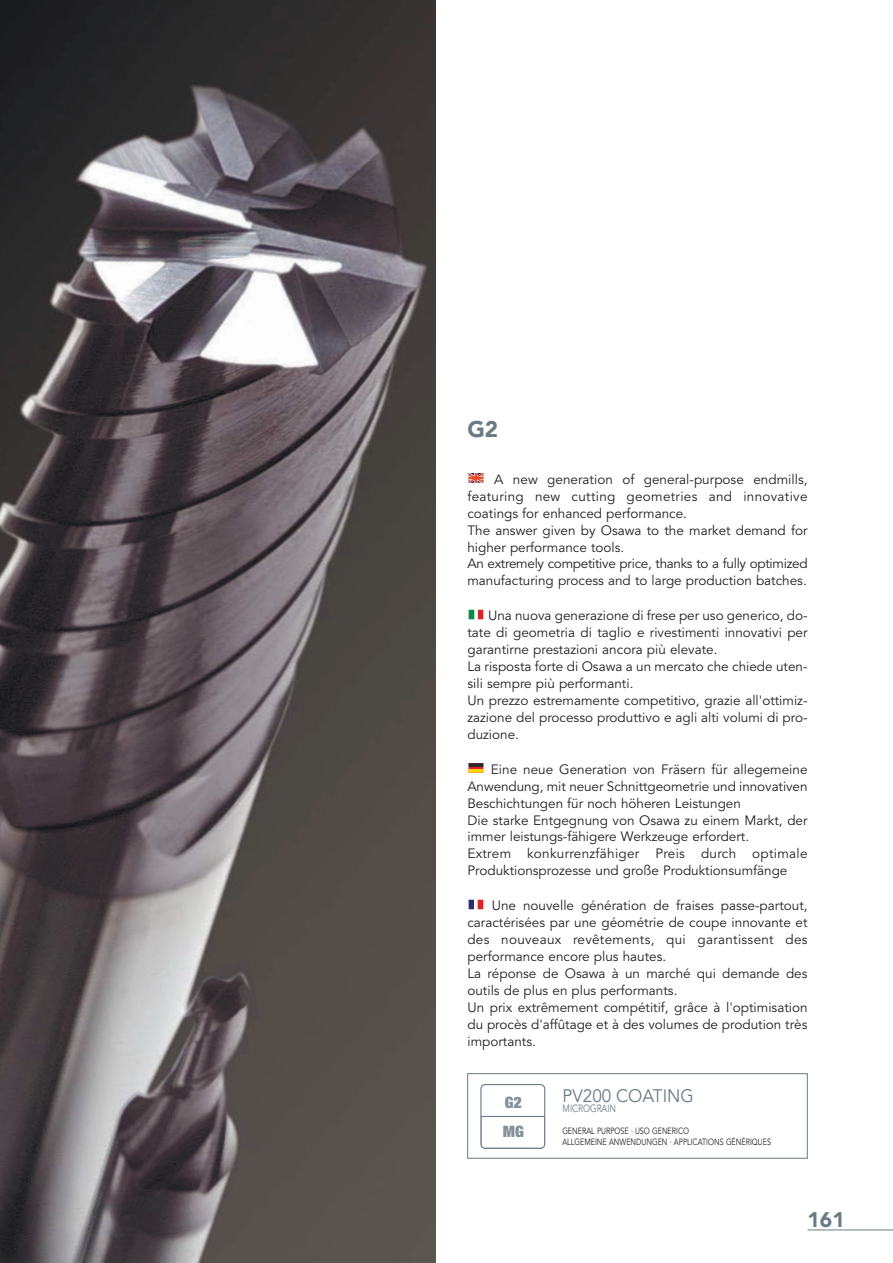
<style>
.page{position:relative;width:893px;height:1263px;background:#fff}
.page>*{position:absolute;margin:0;border:0;box-sizing:border-box;transform-origin:0 0}
.t1{font:900 22.5px "Avenir";color:#697c85}
.t2{font:900 21px "Avenir";color:#697c85}
.t3{font:18px "Avenir";color:#697c85;scale:.95 1}
.t4{font:900 expanded 15.75px/29.2px "Helvetica Neue";color:#849198}
.t5{font:13.5px/17px "Avenir";color:#231f20}
.t6{font:10.5px "Avenir";color:#697c85;scale:.8 1}
.t7{font:9px/11.2px "Avenir";color:#231f20;scale:.8 1}
</style>
<div class="page">
<hr style="left:807px;top:1230px;width:86px;height:1px;background:#697c85">
<img style="left:0;top:0;width:435px;height:1263px">
<svg style="left:468px;top:473px;width:15px;height:10px"></svg>
<div style="left:469px;top:610px;width:14px;height:9px;border:1px solid #fff"></div>
<div style="left:478px;top:610px;width:5px;height:9px;background:#e81e24"></div>
<div style="left:469px;top:610px;width:5px;height:9px;background:#078d49"></div>
<svg style="left:471px;top:766px;width:10px;height:3px"></svg>
<div style="left:469px;top:764px;width:14px;height:8px;border:1px solid #e81e24"></div>
<svg style="left:469px;top:764px;width:14px;height:2px"></svg>
<div style="left:469px;top:769px;width:14px;height:3px;border:1px solid #fad308"></div>
<div style="left:469px;top:900px;width:14px;height:9px;border:1px solid #fff"></div>
<svg style="left:469px;top:900px;width:4px;height:9px"></svg>
<div style="left:478px;top:900px;width:5px;height:9px;background:#e81e24"></div>
<div style="left:467px;top:1073px;width:340px;height:85px;border:1px solid #697c85"></div>
<div style="left:481px;top:1116px;width:64px;height:32px;border:1px solid #697c85"></div>
<div style="left:480px;top:1084px;width:65px;height:65px;border:1px solid #697c85;border-radius:4px"></div>
<h1 class="t1" style="left:467px;top:420px;width:32px">G2</h1>
<p class="t5" style="left:467px;top:472px;width:342px;text-indent:27px">A new generation of general-purpose endmills, featuring new cutting geometries and innovative coatings for enhanced performance.<br>The answer given by Osawa to the market demand for higher performance tools.<br>An extremely competitive price, thanks to a fully optimized manufacturing process and to large production batches.</p>
<p class="t5" style="left:467px;top:609px;width:342px;text-indent:21px">Una nuova generazione di frese per uso generico, do&shy;tate di geometria di taglio e rivestimenti innovativi per garantirne prestazioni ancora più elevate.<br>La risposta forte di Osawa a un mercato che chiede uten&shy;sili sempre più performanti.<br>Un prezzo estremamente competitivo, grazie all'ottimiz&shy;zazione del processo produttivo e agli alti volumi di pro&shy;duzione.</p>
<p class="t5" style="left:467px;top:762px;width:342px;text-indent:24px">Eine neue Generation von Fräsern für allegemeine Anwendung, mit neuer Schnittgeometrie und innovativen Beschichtungen für noch höheren Leistungen<br>Die starke Entgegnung von Osawa zu einem Markt, der immer leistungs-fähigere Werkzeuge erfordert.<br>Extrem konkurrenzfähiger Preis durch optimale Produktionsprozesse und große Produktionsumfänge</p>
<p class="t5" style="left:467px;top:899px;width:342px;text-indent:24px">Une nouvelle génération de fraises passe-partout, caractérisées par une géométrie de coupe innovante et des nouveaux revêtements, qui garantissent des performance encore plus hautes.<br>La réponse de Osawa à un marché qui demande des outils de plus en plus performants.<br>Un prix extrêmement compétitif, grâce à l'optimisation du procès d'affûtage et à des volumes de prodution très importants.</p>
<p class="t4" style="left:503px;top:1089px;width:23px">G2<br>MG</p>
<h3 class="t3" style="left:562px;top:1089px;width:140px">PV200 COATING</h3>
<p class="t6" style="left:562px;top:1105px;width:68px">MICROGRAIN</p>
<p class="t7" style="left:562px;top:1126px;width:262px">GENERAL PURPOSE · USO GENERICO<br>ALLGEMEINE ANWENDUNGEN · APPLICATIONS GÉNÉRIQUES</p>
<h2 class="t2" style="left:807px;top:1212px;width:39px">161</h2>
</div>
